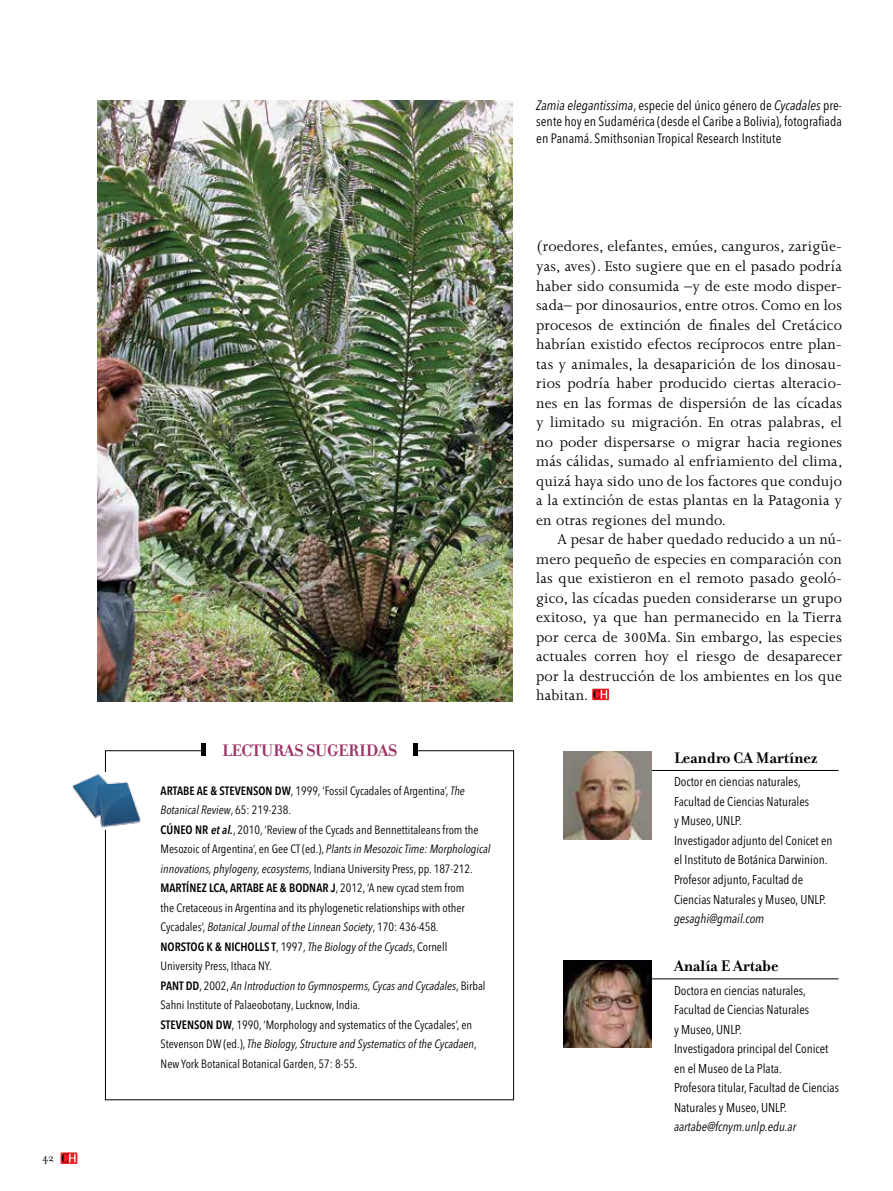
<style>
.page{position:relative;width:893px;height:1191px;background:#fff}
.page>*{position:absolute;margin:0;border:0;box-sizing:border-box;transform-origin:0 0}
.t1{font:700 18px "Filosofia";letter-spacing:-.015em;color:#9a3366}
.t2{font:700 16.5px "Filosofia";color:#000}
.t3{font:16.2px/19.5px "Joanna MT Std";letter-spacing:.01em;color:#000;text-align:justify}
.t4{font:condensed 13.5px/16.5px "Avenir Next LT Pro";letter-spacing:.005em;color:#000;text-align:justify}
.t5{font:condensed 12.75px/19.5px "Avenir Next LT Pro";color:#000}
.t6{font:italic condensed 12.75px "Avenir Next LT Pro";color:#000}
.t7{font:condensed 12px/19.5px "Avenir Next LT Pro";color:#000}
.t8{font:11.25px "Filosofia";color:#000}
.s1{font-weight:600}
.s2{font-style:italic}
.s3{font-weight:600;font-style:italic}
.s4{font-size:15px}
</style>
<div class="page">
<hr style="left:632px;top:770px;width:206px;height:1px;background:#000">
<hr style="left:632px;top:978px;width:206px;height:1px;background:#000">
<img style="left:563px;top:752px;width:88px;height:87px">
<img style="left:563px;top:960px;width:88px;height:88px">
<hr style="left:414px;top:744px;width:4px;height:12px;background:#000">
<hr style="left:201px;top:744px;width:4px;height:12px;background:#000">
<img style="left:72px;top:774px;width:69px;height:53px">
<svg style="left:592px;top:688px;width:17px;height:12px"></svg>
<svg style="left:593px;top:690px;width:14px;height:9px"></svg>
<img style="left:98px;top:100px;width:415px;height:602px">
<svg style="left:61px;top:1152px;width:16px;height:12px"></svg>
<svg style="left:62px;top:1153px;width:14px;height:9px"></svg>
<p class="t8" style="left:43px;top:1151px;width:12px">42</p>
<p class="t1" style="left:222px;top:739px;width:177px">LECTURAS SUGERIDAS</p>
<p class="t7" style="left:161px;top:781px;width:331px"><span class="s1">ARTABE AE &amp; STEVENSON DW</span>, 1999, ‘Fossil Cycadales of Argentina’, <span class="s2">The Botanical Review</span>, 65: 219-238.<br><span class="s1">CÚNEO NR</span> <span class="s3">et al.</span>, 2010, ‘Review of the Cycads and Bennettitaleans from the Mesozoic of Argentina’, en Gee CT (ed.), <span class="s2">Plants in Mesozoic Time: Morphological innovations, phylogeny, ecosystems</span>, Indiana University Press, pp. 187-212.<br><span class="s1">MARTÍNEZ LCA, ARTABE AE &amp; BODNAR J</span>, 2012, ‘A new cycad stem from<br>the Cretaceous in Argentina and its phylogenetic relationships with other Cycadales’, <span class="s2">Botanical Journal of the Linnean Society</span>, 170: 436-458.<br><span class="s1">NORSTOG K &amp; NICHOLLS T</span>, 1997, <span class="s2">The Biology of the Cycads</span>, Cornell University Press, Ithaca NY.<br><span class="s1">PANT DD</span>, 2002, <span class="s2">An Introduction to Gymnosperms, Cycas and Cycadales</span>, Birbal Sahni Institute of Palaeobotany, Lucknow, India.<br><span class="s1">STEVENSON DW</span>, 1990, ‘Morphology and systematics of the Cycadales’, en Stevenson DW (ed.), <span class="s2">The Biology, Structure and Systematics of the Cycadaen</span>, New York Botanical Botanical Garden, 57: 8-55.</p>
<p class="t4" style="left:536px;top:97px;width:307px"><span class="s2">Zamia elegantissima</span>, especie del único género de <span class="s2">Cycadales</span> pre&shy;sente hoy en Sudamérica (desde el Caribe a Bolivia), fotografiada en Panamá. Smithsonian Tropical Research Institute</p>
<p class="t3" style="left:536px;top:237px;width:308px">(roedores, elefantes, emúes, canguros, zarigüe&shy;yas, aves). Esto sugiere que en el pasado podría haber sido consumida –y de este modo disper&shy;sada– por dinosaurios, entre otros. Como en los procesos de extinción de finales del Cretácico habrían existido efectos recíprocos entre plan&shy;tas y animales, la desaparición de los dinosau&shy;rios podría haber producido ciertas alteracio&shy;nes en las formas de dispersión de las cícadas y limitado su migración. En otras palabras, el no poder dispersarse o migrar hacia regiones más cálidas, sumado al enfriamiento del clima, quizá haya sido uno de los factores que condujo a la extinción de estas plantas en la Patagonia y en otras regiones del mundo.</p>
<p class="t3" style="left:536px;top:529px;width:307px;text-indent:21px">A pesar de haber quedado reducido a un nú&shy;mero pequeño de especies en comparación con las que existieron en el remoto pasado geoló&shy;gico, las cícadas pueden considerarse un grupo exitoso, ya que han permanecido en la Tierra por cerca de <span class="s4">300</span>Ma. Sin embargo, las especies actuales corren hoy el riesgo de desaparecer por la destrucción de los ambientes en los que habitan.</p>
<p class="t2" style="left:674px;top:747px;width:145px">Leandro CA Martínez</p>
<p class="t5" style="left:674px;top:772px;width:160px">Doctor en ciencias naturales,<br>Facultad de Ciencias Naturales<br>y Museo, UNLP.<br>Investigador adjunto del Conicet en el Instituto de Botánica Darwinion.<br>Profesor adjunto, Facultad de<br>Ciencias Naturales y Museo, UNLP.</p>
<p class="t6" style="left:674px;top:911px;width:92px">gesaghi@gmail.com</p>
<p class="t2" style="left:674px;top:956px;width:106px">Analía E Artabe</p>
<p class="t5" style="left:674px;top:980px;width:167px">Doctora en ciencias naturales,<br>Facultad de Ciencias Naturales<br>y Museo, UNLP.<br>Investigadora principal del Conicet en el Museo de La Plata.<br>Profesora titular, Facultad de Ciencias<br>Naturales y Museo, UNLP.</p>
<p class="t6" style="left:674px;top:1119px;width:124px">aartabe@fcnym.unlp.edu.ar</p>
</div>
